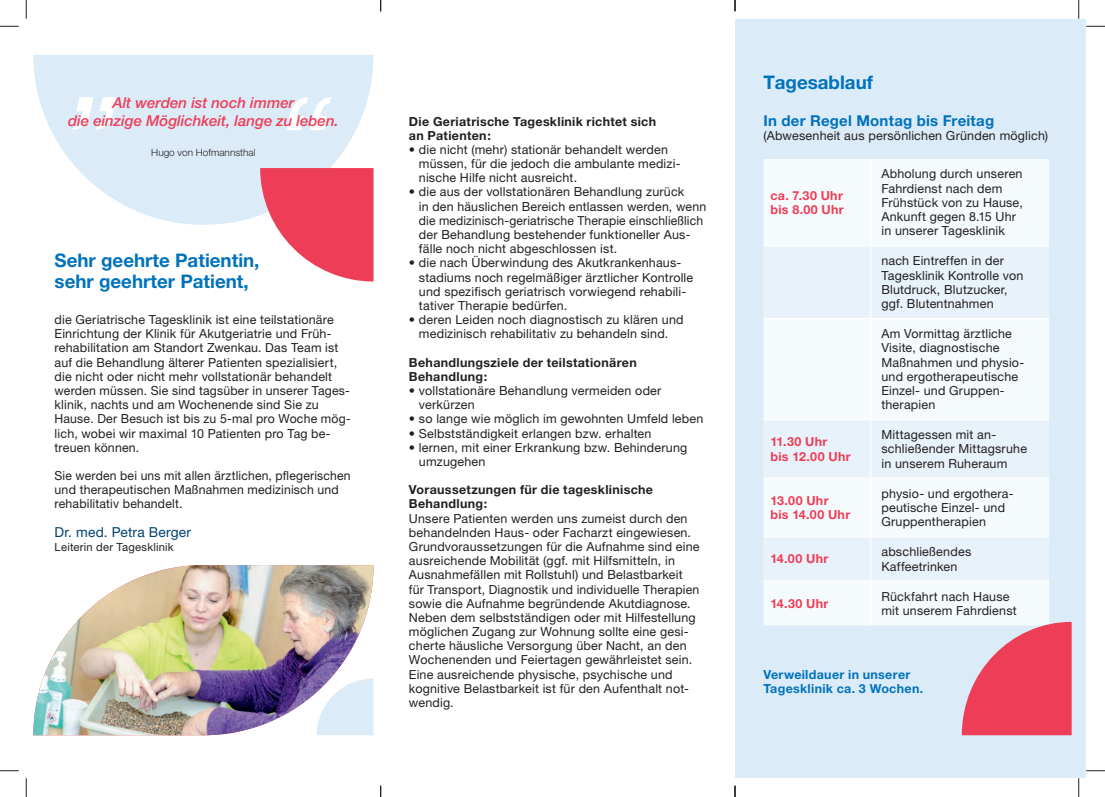
<style>
.page{position:relative;width:1105px;height:797px;background:#fff}
.page>*{position:absolute;margin:0;border:0;box-sizing:border-box;transform-origin:0 0}
.t1{font:700 18.75px/21.2px "Helvetica Neue LT Pro";color:#0072bc}
.t2{font:italic 500 15px/18px "Helvetica Neue LT Pro";color:#ee3d56;text-align:center}
.t3{font:700 15px "Helvetica Neue LT Pro";letter-spacing:.015em;color:#0072bc}
.t4{font:13.75px "Helvetica Neue LT Pro";letter-spacing:.01em;color:#004071}
.t5{font:12.5px/14.1px "Helvetica Neue LT Pro";letter-spacing:.015em;color:#231f20}
.t6{font:700 12.5px/14.1px "Helvetica Neue LT Pro";letter-spacing:.025em;color:#231f20}
.t7{font:700 12.5px/14.1px "Helvetica Neue LT Pro";letter-spacing:.025em;color:#ee3d56}
.t8{font:700 12.5px/14.1px "Helvetica Neue LT Pro";letter-spacing:.025em;color:#0072bc}
.t9{font:11.25px "Helvetica Neue LT Pro";letter-spacing:.015em;color:#231f20}
.t10{font:300 10px "Helvetica Neue LT Pro";color:#231f20}
</style>
<div class="page">
<img style="left:33px;top:565px;width:340px;height:170px">
<svg style="left:33px;top:55px;width:340px;height:170px;fill:#dbebf8"></svg>
<svg style="left:72px;top:97px;width:45px;height:33px"></svg>
<svg style="left:287px;top:97px;width:44px;height:33px"></svg>
<svg style="left:260px;top:168px;width:113px;height:113px"></svg>
<div style="left:735px;top:19px;width:351px;height:758px;background:#dbebf8"></div>
<div style="left:763px;top:159px;width:286px;height:466px;background:#f5fafd"></div>
<svg style="left:763px;top:246px;width:286px;height:334px;fill:#e8f2fa"></svg>
<hr style="left:870px;top:159px;width:1px;height:86px;background:#fff">
<hr style="left:763px;top:245px;width:286px;height:1px;background:#fff">
<hr style="left:870px;top:246px;width:1px;height:72px;background:#fff">
<hr style="left:763px;top:318px;width:286px;height:1px;background:#fff">
<hr style="left:870px;top:319px;width:1px;height:100px;background:#fff">
<hr style="left:763px;top:419px;width:286px;height:1px;background:#fff">
<hr style="left:870px;top:420px;width:1px;height:57px;background:#fff">
<hr style="left:763px;top:477px;width:286px;height:2px;background:#fff">
<hr style="left:870px;top:479px;width:1px;height:57px;background:#fff">
<hr style="left:763px;top:536px;width:286px;height:1px;background:#fff">
<hr style="left:870px;top:537px;width:1px;height:43px;background:#fff">
<hr style="left:763px;top:580px;width:286px;height:1px;background:#fff">
<hr style="left:870px;top:581px;width:1px;height:44px;background:#fff">
<svg style="left:962px;top:622px;width:110px;height:113px"></svg>
<svg style="left:317px;top:678px;width:56px;height:57px"></svg>
<svg style="left:0;top:25px;width:19px;height:2px"></svg>
<svg style="left:1086px;top:25px;width:19px;height:2px"></svg>
<svg style="left:0;top:770px;width:19px;height:1px"></svg>
<svg style="left:1086px;top:770px;width:19px;height:1px"></svg>
<svg style="left:25px;top:0;width:2px;height:19px"></svg>
<svg style="left:25px;top:778px;width:2px;height:19px"></svg>
<svg style="left:1078px;top:0;width:1px;height:19px"></svg>
<svg style="left:1078px;top:778px;width:1px;height:19px"></svg>
<svg style="left:380px;top:785px;width:1px;height:12px"></svg>
<svg style="left:734px;top:0;width:2px;height:11px"></svg>
<svg style="left:734px;top:785px;width:2px;height:12px"></svg>
<p class="t2" style="left:68px;top:95px;width:272px">Alt werden ist noch immer<br>die einzige Möglichkeit, lange zu leben.</p>
<p class="t10" style="left:151px;top:149px;width:106px">Hugo von Hofmannsthal</p>
<h1 class="t1" style="left:55px;top:251px;width:206px">Sehr geehrte Patientin, sehr geehrter Patient,</h1>
<p class="t5" style="left:55px;top:314px;width:298px">die Geriatrische Tagesklinik ist eine teilstationäre Einrichtung der Klinik für Akutgeriatrie und Früh&shy;rehabilitation am Standort Zwenkau. Das Team ist auf die Behandlung älterer Patienten spezialisiert, die nicht oder nicht mehr vollstationär behandelt werden müssen. Sie sind tagsüber in unserer Tages&shy;klinik, nachts und am Wochenende sind Sie zu Hause. Der Besuch ist bis zu 5-mal pro Woche mög&shy;lich, wobei wir maximal 10 Patienten pro Tag be&shy;treuen können.</p>
<p class="t5" style="left:55px;top:470px;width:298px">Sie werden bei uns mit allen ärztlichen, pflegerischen und therapeutischen Maßnahmen medizinisch und rehabilitativ behandelt.</p>
<p class="t4" style="left:55px;top:527px;width:138px">Dr. med. Petra Berger</p>
<p class="t9" style="left:55px;top:543px;width:121px">Leiterin der Tagesklinik</p>
<p class="t6" style="left:409px;top:115px;width:249px">Die Geriatrische Tagesklinik richtet sich an Patienten:</p>
<p class="t5" style="left:419px;top:144px;width:263px;text-indent:-10px">• die nicht (mehr) stationär behandelt werden müssen, für die jedoch die ambulante medizi&shy;nische Hilfe nicht ausreicht.</p>
<p class="t5" style="left:419px;top:186px;width:289px;text-indent:-10px">• die aus der vollstationären Behandlung zurück<br>in den häuslichen Bereich entlassen werden, wenn die medizinisch-geriatrische Therapie einschließlich der Behandlung bestehender funktioneller Aus&shy;fälle noch nicht abgeschlossen ist.</p>
<p class="t5" style="left:419px;top:257px;width:276px;text-indent:-10px">• die nach Überwindung des Akutkrankenhaus&shy;stadiums noch regelmäßiger ärztlicher Kontrolle und spezifisch geriatrisch vorwiegend rehabili&shy;tativer Therapie bedürfen.</p>
<p class="t5" style="left:409px;top:314px;width:276px;text-align:center">• deren Leiden noch diagnostisch zu klären und medizinisch rehabilitativ zu behandeln sind.</p>
<p class="t6" style="left:409px;top:356px;width:229px">Behandlungsziele der teilstationären<br>Behandlung:</p>
<p class="t5" style="left:419px;top:385px;width:244px;text-indent:-10px">• vollstationäre Behandlung vermeiden oder verkürzen</p>
<p class="t5" style="left:409px;top:413px;width:296px">• so lange wie möglich im gewohnten Umfeld leben</p>
<p class="t5" style="left:409px;top:427px;width:244px">• Selbstständigkeit erlangen bzw. erhalten</p>
<p class="t5" style="left:419px;top:441px;width:270px;text-indent:-10px">• lernen, mit einer Erkrankung bzw. Behinderung umzugehen</p>
<p class="t6" style="left:409px;top:484px;width:246px">Voraussetzungen für die tagesklinische<br>Behandlung:</p>
<p class="t5" style="left:409px;top:512px;width:292px">Unsere Patienten werden uns zumeist durch den behandelnden Haus- oder Facharzt eingewiesen.<br>Grundvoraussetzungen für die Aufnahme sind eine ausreichende Mobilität (ggf. mit Hilfsmitteln, in Ausnahmefällen mit Rollstuhl) und Belastbarkeit für Transport, Diagnostik und individuelle Therapien sowie die Aufnahme begründende Akutdiagnose.<br>Neben dem selbstständigen oder mit Hilfestellung möglichen Zugang zur Wohnung sollte eine gesi&shy;cherte häusliche Versorgung über Nacht, an den Wochenenden und Feiertagen gewährleistet sein.<br>Eine ausreichende physische, psychische und kognitive Belastbarkeit ist für den Aufenthalt not&shy;wendig.</p>
<h1 class="t1" style="left:763px;top:74px;width:111px">Tagesablauf</h1>
<p class="t3" style="left:763px;top:115px;width:232px">In der Regel Montag bis Freitag</p>
<p class="t5" style="left:763px;top:129px;width:286px">(Abwesenheit aus persönlichen Gründen möglich)</p>
<p class="t7" style="left:770px;top:189px;width:75px">ca. 7.30 Uhr bis 8.00 Uhr</p>
<p class="t5" style="left:881px;top:168px;width:143px">Abholung durch unseren<br>Fahrdienst nach dem<br>Frühstück von zu Hause,<br>Ankunft gegen 8.15 Uhr in unserer Tagesklinik</p>
<p class="t5" style="left:881px;top:255px;width:143px">nach Eintreffen in der<br>Tagesklinik Kontrolle von<br>Blutdruck, Blutzucker, ggf. Blutentnahmen</p>
<p class="t5" style="left:881px;top:328px;width:144px">Am Vormittag ärztliche<br>Visite, diagnostische<br>Maßnahmen und physio&shy;und ergotherapeutische<br>Einzel- und Gruppen&shy;therapien</p>
<p class="t7" style="left:770px;top:436px;width:82px">11.30 Uhr<br>bis 12.00 Uhr</p>
<p class="t5" style="left:881px;top:429px;width:147px">Mittagessen mit an&shy;schließender Mittagsruhe in unserem Ruheraum</p>
<p class="t7" style="left:770px;top:494px;width:81px">13.00 Uhr<br>bis 14.00 Uhr</p>
<p class="t5" style="left:881px;top:487px;width:134px">physio- und ergothera&shy;peutische Einzel- und<br>Gruppentherapien</p>
<p class="t7" style="left:770px;top:553px;width:59px">14.00 Uhr</p>
<p class="t5" style="left:881px;top:546px;width:91px">abschließendes<br>Kaffeetrinken</p>
<p class="t7" style="left:770px;top:597px;width:59px">14.30 Uhr</p>
<p class="t5" style="left:881px;top:590px;width:137px">Rückfahrt nach Hause mit unserem Fahrdienst</p>
<p class="t8" style="left:763px;top:668px;width:161px">Verweildauer in unserer<br>Tagesklinik ca. 3 Wochen.</p>
</div>
